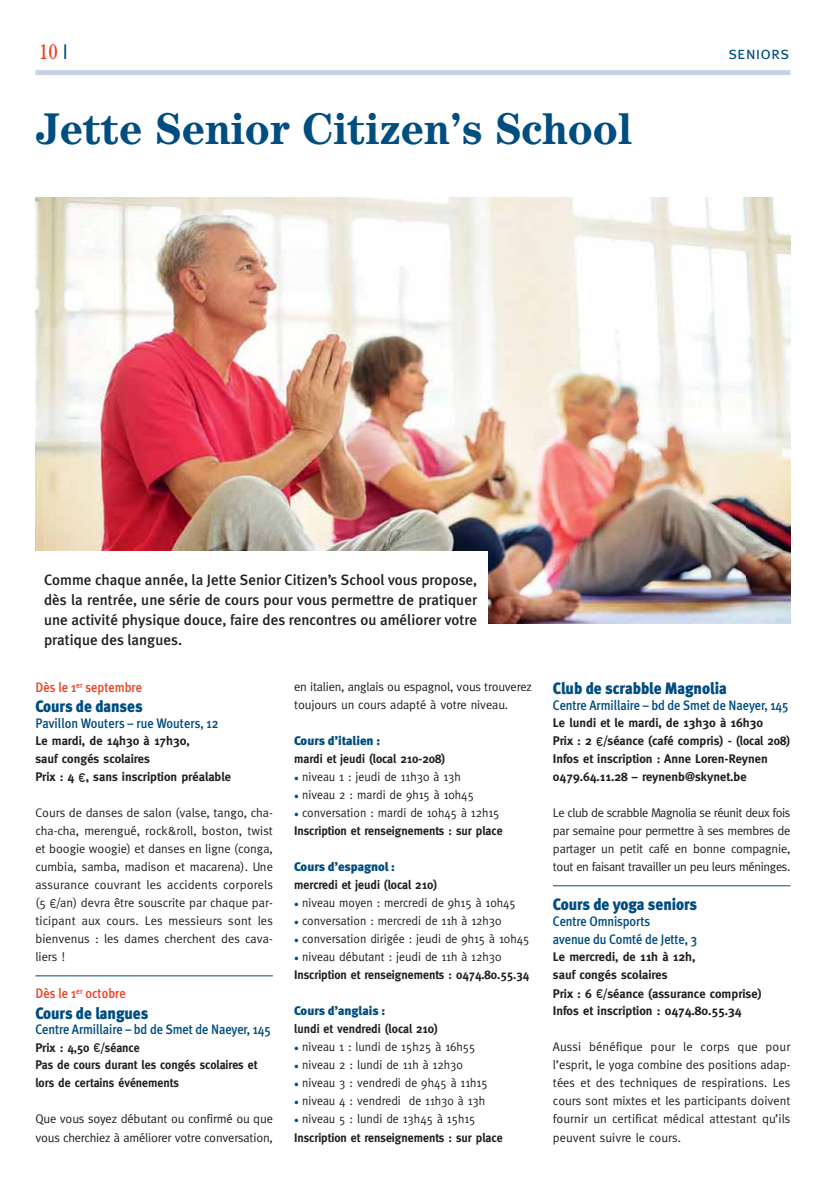
<style>
.page{position:relative;width:833px;height:1188px;background:#fff}
.page>*{position:absolute;margin:0;border:0;box-sizing:border-box;transform-origin:0 0}
.t1{font:700 44.62px "Century IT Cby BT";color:#004d7f;scale:.95 1}
.t2{font:condensed 21.25px "Century IT Cby BT";color:#ef4023}
.t3{font:17.5px "Meta Plus Normal Caps";color:#004d7f}
.t4{font:900 16.5px "Meta";color:#004d7f;scale:.91 1}
.t5{font:500 15px/20px "Meta Plus";color:#231f20;text-align:justify}
.t6{font:500 13.75px/18px "Meta Plus";letter-spacing:-.01em;color:#004d7f;scale:.91 1}
.t7{font:500 13.75px "Meta Plus";color:#ef4023;scale:.91 1}
.t8{font:12.5px/18px "Meta";color:#231f20;text-align:justify}
.t9{font:700 12.5px/18px "Meta";color:#231f20}
.t10{font:700 12.5px/18px "Meta";color:#231f20;scale:.95 1}
.t11{font:12.5px "Meta";color:#231f20;scale:.95 1}
.t12{font:900 12.5px "Meta";color:#004d7f}
.s1{font-family:"Meta";font-stretch:normal;color:#004d7f}
.s2{font-family:"Interstate";font-weight:400}
.s3{font-family:"Interstate";font-weight:300}
.s4{font-size:10px;color:#004d7f}
.s5{font-weight:400;font-size:10px;color:#004d7f}
.s6{font-weight:400}
</style>
<div class="page">
<div style="left:35px;top:70px;width:755px;height:5px;background:#c6d3e4"></div>
<img style="left:35px;top:197px;width:755px;height:426px">
<hr style="left:35px;top:975px;width:238px;height:1px;background:#004d7f">
<hr style="left:553px;top:885px;width:237px;height:1px;background:#004d7f">
<div style="left:33px;top:551px;width:455px;height:116px;background:#fff"></div>
<h2 class="t2" style="left:39px;top:38px;width:31px">10 <span class="s1">I</span></h2>
<h3 class="t3" style="left:728px;top:43px;width:62px">seniors</h3>
<h1 class="t1" style="left:35px;top:112px;width:629px">Jette Senior Citizen’s School</h1>
<p class="t5" style="left:44px;top:570px;width:435px">Comme chaque année, la Jette Senior Citizen’s School vous propose, dès la rentrée, une série de cours pour vous permettre de pratiquer une activité physique douce, faire des rencontres ou améliorer votre pratique des langues.</p>
<p class="t7" style="left:35px;top:680px;width:119px">Dès le 1<sup>er</sup> septembre</p>
<h3 class="t4" style="left:35px;top:698px;width:119px">Cours de danses</h3>
<p class="t6" style="left:35px;top:714px;width:203px">Pavillon Wouters – rue Wouters, 12</p>
<p class="t9" style="left:35px;top:732px;width:197px">Le mardi, de 14h30 à 17h30,<br>sauf congés scolaires<br>Prix : 4 <span class="s2">¤</span>, sans inscription préalable</p>
<p class="t8" style="left:35px;top:804px;width:239px">Cours de danses de salon (valse, tango, cha&shy;cha-cha, merengué, rock&amp;roll, boston, twist et boogie woogie) et danses en ligne (conga, cumbia, samba, madison et macarena). Une assurance couvrant les accidents corporels (5 <span class="s3">¤</span>/an) devra être souscrite par chaque par&shy;ticipant aux cours. Les messieurs sont les bienvenus : les dames cherchent des cava&shy;liers !</p>
<p class="t7" style="left:35px;top:986px;width:101px">Dès le 1<sup>er</sup> octobre</p>
<h3 class="t4" style="left:35px;top:1004px;width:125px">Cours de langues</h3>
<p class="t6" style="left:35px;top:1020px;width:260px">Centre Armillaire – bd de Smet de Naeyer, 145</p>
<p class="t9" style="left:35px;top:1038px;width:223px">Prix : 4,50 <span class="s2">¤</span>/séance<br>Pas de cours durant les congés scolaires et lors de certains événements</p>
<p class="t8" style="left:35px;top:1110px;width:239px">Que vous soyez débutant ou confirmé ou que vous cherchiez à améliorer votre conversation,</p>
<p class="t8" style="left:294px;top:678px;width:239px">en italien, anglais ou espagnol, vous trouverez toujours un cours adapté à votre niveau.</p>
<p class="t12" style="left:294px;top:734px;width:88px">Cours d’italien :</p>
<p class="t10" style="left:294px;top:750px;width:161px">mardi et jeudi (local 210-208)</p>
<p class="t11" style="left:294px;top:771px;width:177px"><span class="s4">•</span> niveau 1 : jeudi de 11h30 à 13h</p>
<p class="t11" style="left:294px;top:789px;width:191px"><span class="s4">•</span> niveau 2 : mardi de 9h15 à 10h45</p>
<p class="t10" style="left:294px;top:804px;width:221px"><span class="s5">•</span> <span class="s6">conversation : mardi de 10h45 à 12h15<br></span>Inscription et renseignements : sur place</p>
<p class="t12" style="left:294px;top:860px;width:102px">Cours d’espagnol :</p>
<p class="t10" style="left:294px;top:876px;width:152px">mercredi et jeudi (local 210)</p>
<p class="t11" style="left:294px;top:897px;width:235px"><span class="s4">•</span> niveau moyen : mercredi de 9h15 à 10h45</p>
<p class="t11" style="left:294px;top:915px;width:220px"><span class="s4">•</span> conversation : mercredi de 11h à 12h30</p>
<p class="t11" style="left:294px;top:933px;width:249px"><span class="s4">•</span> conversation dirigée : jeudi de 9h15 à 10h45</p>
<p class="t10" style="left:294px;top:948px;width:249px"><span class="s5">•</span> <span class="s6">niveau débutant : jeudi de 11h à 12h30<br></span>Inscription et renseignements : 0474.80.55.34</p>
<p class="t12" style="left:294px;top:1004px;width:92px">Cours d’anglais :</p>
<p class="t10" style="left:294px;top:1020px;width:153px">lundi et vendredi (local 210)</p>
<p class="t11" style="left:294px;top:1041px;width:192px"><span class="s4">•</span> niveau 1 : lundi de 15h25 à 16h55</p>
<p class="t11" style="left:294px;top:1059px;width:179px"><span class="s4">•</span> niveau 2 : lundi de 11h à 12h30</p>
<p class="t11" style="left:294px;top:1077px;width:205px"><span class="s4">•</span> niveau 3 : vendredi de 9h45 à 11h15</p>
<p class="t11" style="left:294px;top:1095px;width:203px"><span class="s4">•</span> niveau 4 : vendredi de 11h30 à 13h</p>
<p class="t10" style="left:294px;top:1110px;width:221px"><span class="s5">•</span> <span class="s6">niveau 5 : lundi de 13h45 à 15h15<br></span>Inscription et renseignements : sur place</p>
<h3 class="t4" style="left:553px;top:680px;width:192px">Club de scrabble Magnolia</h3>
<p class="t6" style="left:553px;top:696px;width:260px">Centre Armillaire – bd de Smet de Naeyer, 145</p>
<p class="t9" style="left:553px;top:714px;width:239px">Le lundi et le mardi, de 13h30 à 16h30<br>Prix : 2 <span class="s2">¤</span>/séance (café compris) - (local 208)<br>Infos et inscription : Anne Loren-Reynen 0479.64.11.28 – reynenb@skynet.be</p>
<p class="t8" style="left:553px;top:804px;width:239px">Le club de scrabble Magnolia se réunit deux fois par semaine pour permettre à ses membres de partager un petit café en bonne compagnie, tout en faisant travailler un peu leurs méninges.</p>
<h3 class="t4" style="left:553px;top:896px;width:160px">Cours de yoga seniors</h3>
<p class="t6" style="left:553px;top:912px;width:160px">Centre Omnisports<br>avenue du Comté de Jette, 3</p>
<p class="t9" style="left:553px;top:948px;width:210px">Le mercredi, de 11h à 12h,<br>sauf congés scolaires<br>Prix : 6 <span class="s2">¤</span>/séance (assurance comprise)<br>Infos et inscription : 0474.80.55.34</p>
<p class="t8" style="left:553px;top:1038px;width:239px">Aussi bénéfique pour le corps que pour l’esprit, le yoga combine des positions adap&shy;tées et des techniques de respirations. Les cours sont mixtes et les participants doivent fournir un certificat médical attestant qu’ils peuvent suivre le cours.</p>
</div>
